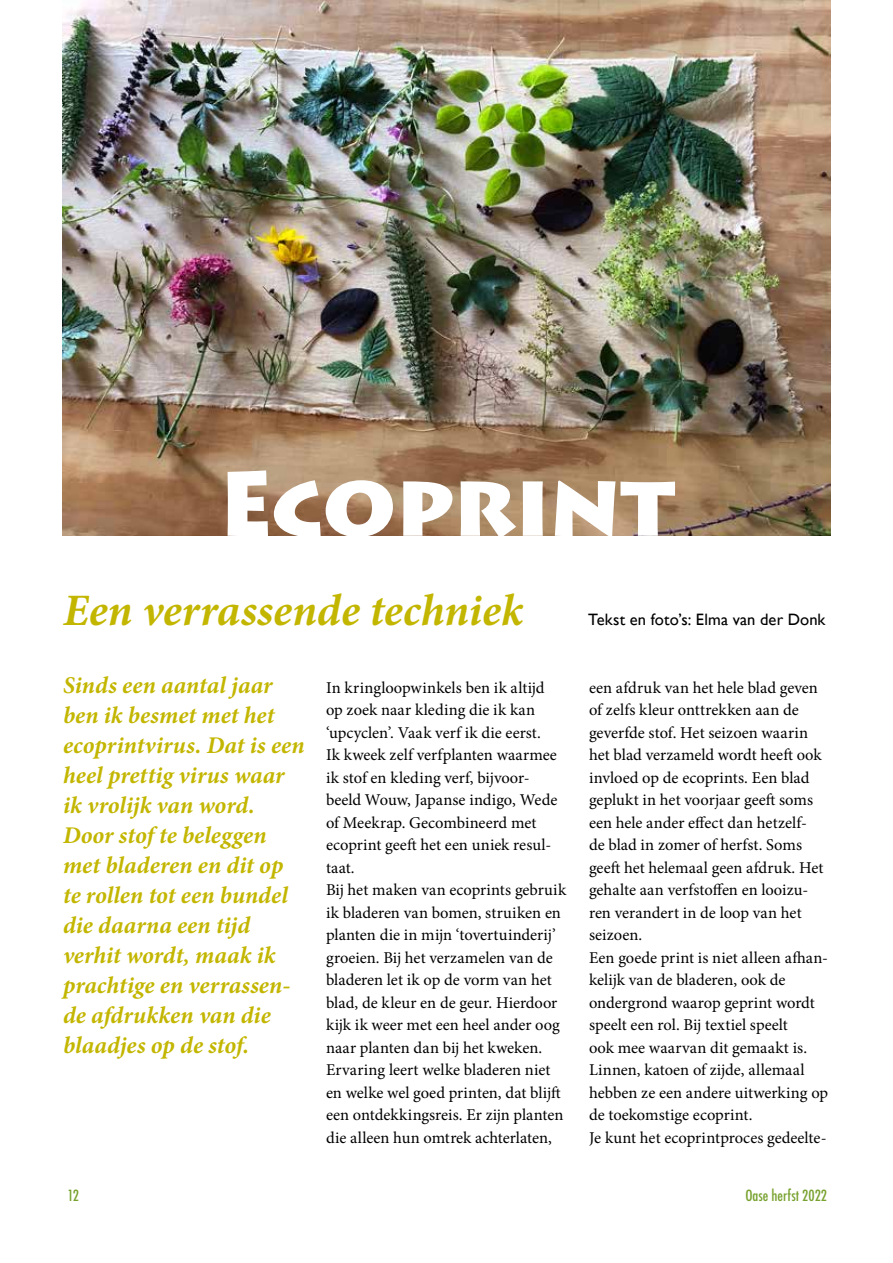
<style>
.page{position:relative;width:893px;height:1263px;background:#fff}
.page>*{position:absolute;margin:0;border:0;box-sizing:border-box;transform-origin:0 0}
.t1{font:900 90px "Lithos Pro";letter-spacing:-.015em;color:#fff}
.t2{font:italic 700 45px "Minion Pro";color:#c3b600}
.t3{font:italic 700 24px/30px "Minion Pro";color:#c3b600}
.t4{font:16.5px/22.5px "Minion Pro";color:#000}
.t5{font:16.5px "Gill Sans";letter-spacing:.005em;color:#000}
.t6{font:500 condensed 15px "Futura";color:#78a22f}
</style>
<div class="page">
<img style="left:62px;top:0;width:769px;height:535px">
<h1 class="t1" style="left:218px;top:449px;width:458px">Ecoprint</h1>
<h2 class="t2" style="left:63px;top:579px;width:461px">Een verrassende techniek</h2>
<p class="t5" style="left:588px;top:610px;width:239px">Tekst en foto’s: Elma van der Donk</p>
<p class="t3" style="left:63px;top:670px;width:243px">Sinds een aantal jaar ben ik besmet met het ecoprintvirus. Dat is een heel prettig virus waar ik vrolijk van word.<br>Door stof te beleggen met bladeren en dit op te rollen tot een bundel die daarna een tijd verhit wordt, maak ik prachtige en verrassen&shy;de afdrukken van die blaadjes op de stof.</p>
<p class="t4" style="left:326px;top:676px;width:242px">In kringloopwinkels ben ik altijd<br>op zoek naar kleding die ik kan ‘upcyclen’. Vaak verf ik die eerst.<br>Ik kweek zelf verfplanten waarmee ik stof en kleding verf, bijvoor&shy;beeld Wouw, Japanse indigo, Wede of Meekrap. Gecombineerd met ecoprint geeft het een uniek resul&shy;taat.<br>Bij het maken van ecoprints gebruik ik bladeren van bomen, struiken en planten die in mijn ‘tovertuinderij’ groeien. Bij het verzamelen van de bladeren let ik op de vorm van het blad, de kleur en de geur. Hierdoor kijk ik weer met een heel ander oog naar planten dan bij het kweken.<br>Ervaring leert welke bladeren niet en welke wel goed printen, dat blijft een ontdekkingsreis. Er zijn planten die alleen hun omtrek achterlaten,</p>
<p class="t4" style="left:589px;top:676px;width:241px">een afdruk van het hele blad geven of zelfs kleur onttrekken aan de geverfde stof. Het seizoen waarin het blad verzameld wordt heeft ook invloed op de ecoprints. Een blad geplukt in het voorjaar geeft soms een hele ander effect dan hetzelf-<br>de blad in zomer of herfst. Soms geeft het helemaal geen afdruk. Het gehalte aan verfstoffen en looizu&shy;ren verandert in de loop van het seizoen.<br>Een goede print is niet alleen afhan&shy;kelijk van de bladeren, ook de ondergrond waarop geprint wordt speelt een rol. Bij textiel speelt<br>ook mee waarvan dit gemaakt is.<br>Linnen, katoen of zijde, allemaal hebben ze een andere uitwerking op de toekomstige ecoprint.<br>Je kunt het ecoprintproces gedeelte-</p>
<p class="t6" style="left:68px;top:1186px;width:13px">12</p>
<p class="t6" style="left:745px;top:1186px;width:83px">Oase herfst 2022</p>
</div>
